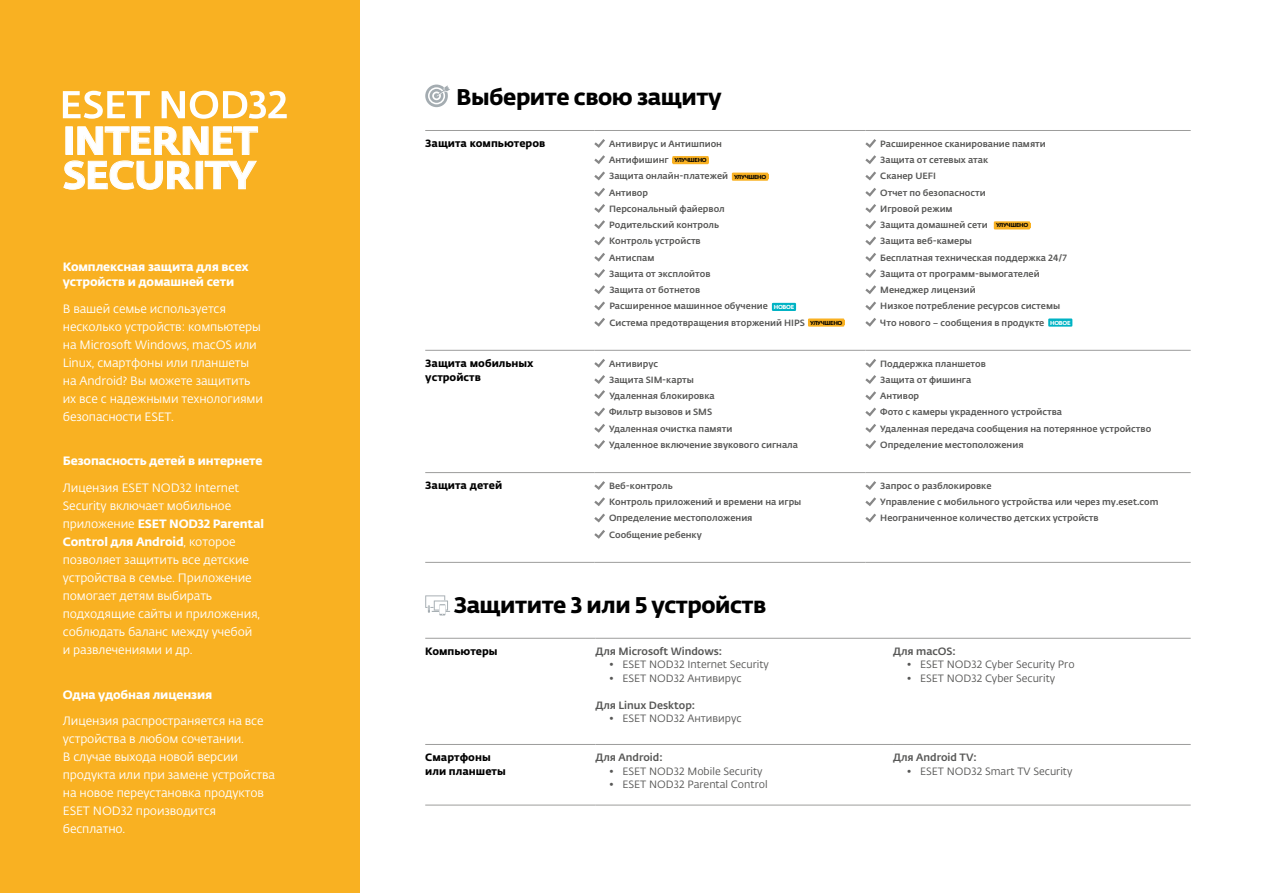
<style>
.page{position:relative;width:1263px;height:893px;background:#fff}
.page>*{position:absolute;margin:0;border:0;box-sizing:border-box;transform-origin:0 0}
.t1{font:700 38.85px/34.3px "Fedra Sans Alt Pro";letter-spacing:-.02em;color:#fff}
.t2{font:22.5px "Fedra Sans Alt Pro Bold LF";letter-spacing:-.02em;color:#000}
.t3{font:12px/18px "Fedra Sans Alt Pro Book LF";letter-spacing:-.01em;color:#fff}
.t4{font:12px/15px "Fedra Sans Alt Pro Bold LF";letter-spacing:-.01em;color:#fff}
.t5{font:10.5px "Fedra Sans Alt Pro Book LF";color:#575756}
.t6{font:700 10.5px/13.5px "Fedra Sans Alt Pro";color:#000}
.t7{font:10.5px "Fedra Sans Alt Pro Med LF";color:#575756}
.t8{font:9px/16.2px "Fedra Sans Alt Pro Med LF";color:#575756}
.t9{font:700 5.7px "Fedra Sans Alt Pro";letter-spacing:-.06em;color:#000}
.t10{font:700 5.7px "Fedra Sans Alt Pro";letter-spacing:-.06em;color:#fff}
.s1{font-family:"Fedra Sans Alt Pro Book LF"}
</style>
<div class="page">
<div style="left:0;top:0;width:359px;height:893px;background:#f9b122"></div>
<hr style="left:425px;top:638px;width:170px;height:1px;background:#9d9d9c">
<hr style="left:595px;top:638px;width:298px;height:1px;background:#9d9d9c">
<hr style="left:893px;top:638px;width:298px;height:1px;background:#9d9d9c">
<hr style="left:425px;top:744px;width:170px;height:1px;background:#9d9d9c">
<hr style="left:595px;top:744px;width:298px;height:1px;background:#9d9d9c">
<hr style="left:893px;top:744px;width:298px;height:1px;background:#9d9d9c">
<hr style="left:425px;top:805px;width:170px;height:1px;background:#9d9d9c">
<hr style="left:595px;top:805px;width:298px;height:1px;background:#9d9d9c">
<hr style="left:893px;top:805px;width:298px;height:1px;background:#9d9d9c">
<hr style="left:425px;top:130px;width:169px;height:1px;background:#9d9d9c">
<hr style="left:594px;top:130px;width:271px;height:1px;background:#9d9d9c">
<hr style="left:865px;top:130px;width:326px;height:1px;background:#9d9d9c">
<hr style="left:425px;top:350px;width:169px;height:1px;background:#9d9d9c">
<hr style="left:594px;top:350px;width:271px;height:1px;background:#9d9d9c">
<hr style="left:865px;top:350px;width:326px;height:1px;background:#9d9d9c">
<hr style="left:425px;top:472px;width:169px;height:1px;background:#9d9d9c">
<hr style="left:594px;top:472px;width:271px;height:1px;background:#9d9d9c">
<hr style="left:865px;top:472px;width:326px;height:1px;background:#9d9d9c">
<hr style="left:425px;top:562px;width:169px;height:1px;background:#9d9d9c">
<hr style="left:594px;top:562px;width:271px;height:1px;background:#9d9d9c">
<hr style="left:865px;top:562px;width:326px;height:1px;background:#9d9d9c">
<svg style="left:594px;top:139px;width:11px;height:9px"></svg>
<svg style="left:594px;top:155px;width:11px;height:9px"></svg>
<svg style="left:594px;top:171px;width:11px;height:9px"></svg>
<svg style="left:594px;top:188px;width:11px;height:9px"></svg>
<svg style="left:594px;top:204px;width:11px;height:9px"></svg>
<svg style="left:594px;top:220px;width:11px;height:9px"></svg>
<svg style="left:594px;top:237px;width:11px;height:8px"></svg>
<svg style="left:594px;top:253px;width:11px;height:9px"></svg>
<svg style="left:594px;top:269px;width:11px;height:9px"></svg>
<svg style="left:594px;top:285px;width:11px;height:9px"></svg>
<svg style="left:594px;top:302px;width:11px;height:8px"></svg>
<svg style="left:594px;top:318px;width:11px;height:9px"></svg>
<svg style="left:865px;top:139px;width:11px;height:9px"></svg>
<svg style="left:865px;top:155px;width:11px;height:9px"></svg>
<svg style="left:865px;top:171px;width:11px;height:9px"></svg>
<svg style="left:865px;top:188px;width:11px;height:9px"></svg>
<svg style="left:865px;top:204px;width:11px;height:9px"></svg>
<svg style="left:865px;top:220px;width:11px;height:9px"></svg>
<svg style="left:865px;top:237px;width:11px;height:8px"></svg>
<svg style="left:865px;top:253px;width:11px;height:9px"></svg>
<svg style="left:865px;top:269px;width:11px;height:9px"></svg>
<svg style="left:865px;top:285px;width:11px;height:9px"></svg>
<svg style="left:865px;top:302px;width:11px;height:8px"></svg>
<svg style="left:865px;top:318px;width:11px;height:9px"></svg>
<svg style="left:594px;top:359px;width:11px;height:9px"></svg>
<svg style="left:594px;top:375px;width:11px;height:9px"></svg>
<svg style="left:594px;top:390px;width:11px;height:9px"></svg>
<svg style="left:594px;top:408px;width:11px;height:8px"></svg>
<svg style="left:594px;top:424px;width:11px;height:9px"></svg>
<svg style="left:594px;top:440px;width:11px;height:9px"></svg>
<svg style="left:865px;top:359px;width:11px;height:9px"></svg>
<svg style="left:865px;top:375px;width:11px;height:9px"></svg>
<svg style="left:865px;top:391px;width:11px;height:9px"></svg>
<svg style="left:865px;top:408px;width:11px;height:8px"></svg>
<svg style="left:865px;top:424px;width:11px;height:9px"></svg>
<svg style="left:865px;top:440px;width:11px;height:9px"></svg>
<svg style="left:594px;top:481px;width:11px;height:9px"></svg>
<svg style="left:594px;top:497px;width:11px;height:9px"></svg>
<svg style="left:594px;top:514px;width:11px;height:8px"></svg>
<svg style="left:594px;top:530px;width:11px;height:9px"></svg>
<svg style="left:865px;top:481px;width:11px;height:9px"></svg>
<svg style="left:865px;top:497px;width:11px;height:9px"></svg>
<svg style="left:865px;top:514px;width:11px;height:8px"></svg>
<div style="left:772px;top:303px;width:24px;height:8px;background:#00b3c4"></div>
<div style="left:1048px;top:318px;width:24px;height:9px;background:#00b3c4"></div>
<svg style="left:63px;top:126px;width:195px;height:64px"></svg>
<svg style="left:63px;top:91px;width:87px;height:28px"></svg>
<svg style="left:162px;top:91px;width:125px;height:28px"></svg>
<svg style="left:425px;top:595px;width:25px;height:20px"></svg>
<svg style="left:425px;top:85px;width:25px;height:22px"></svg>
<div style="left:732px;top:173px;width:36px;height:8px;background:#f9b122"></div>
<div style="left:808px;top:318px;width:36px;height:9px;background:#f9b122"></div>
<div style="left:672px;top:156px;width:37px;height:8px;background:#f9b122"></div>
<div style="left:994px;top:221px;width:36px;height:8px;background:#f9b122"></div>
<h1 class="t1" style="left:63px;top:124px;width:197px">INTERNET<br>SECURITY</h1>
<h3 class="t4" style="left:63px;top:259px;width:187px">Комплексная защита для всех устройств и домашней сети</h3>
<h3 class="t3" style="left:63px;top:299px;width:202px">В вашей семье используется несколько устройств: компьютеры на Microsoft Windows, macOS или<br>Linux, смартфоны или планшеты на Android? Вы можете защитить их все с надежными технологиями безопасности ESET.</h3>
<h3 class="t4" style="left:63px;top:453px;width:201px">Безопасность детей в интернете</h3>
<h3 class="t3" style="left:63px;top:478px;width:178px">Лицензия ESET NOD32 Internet<br>Security включает мобильное</h3>
<h3 class="t4" style="left:63px;top:514px;width:203px;line-height:18px"><span class="s1">приложение</span> ESET NOD32 Parental<br>Control для Android<span class="s1">, которое</span></h3>
<h3 class="t3" style="left:63px;top:550px;width:199px">позволяет защитить все детские устройства в семье. Приложение помогает детям выбирать подходящие сайты и приложения, соблюдать баланс между учебой и развлечениями и др.</h3>
<h3 class="t4" style="left:63px;top:686px;width:151px">Одна удобная лицензия</h3>
<h3 class="t3" style="left:63px;top:711px;width:214px">Лицензия распространяется на все устройства в любом сочетании.<br>В случае выхода новой версии продукта или при замене устройства на новое переустановка продуктов<br>ESET NOD32 производится бесплатно.</h3>
<h2 class="t2" style="left:456px;top:79px;width:267px">Выберите свою защиту</h2>
<p class="t6" style="left:425px;top:137px;width:122px">Защита компьютеров</p>
<p class="t8" style="left:609px;top:135px;width:197px">Антивирус и Антишпион<br>Антифишинг<br>Защита онлайн-платежей<br>Антивор<br>Персональный файервол<br>Родительский контроль<br>Контроль устройств<br>Антиспам<br>Защита от эксплойтов<br>Защита от ботнетов<br>Расширенное машинное обучение<br>Система предотвращения вторжений HIPS</p>
<p class="t8" style="left:880px;top:135px;width:188px">Расширенное сканирование памяти<br>Защита от сетевых атак<br>Сканер UEFI<br>Отчет по безопасности<br>Игровой режим<br>Защита домашней сети<br>Защита веб-камеры<br>Бесплатная техническая поддержка 24/7<br>Защита от программ-вымогателей<br>Менеджер лицензий<br>Низкое потребление ресурсов системы<br>Что нового – сообщения в продукте</p>
<p class="t6" style="left:425px;top:357px;width:110px">Защита мобильных устройств</p>
<p class="t8" style="left:609px;top:355px;width:190px">Антивирус<br>Защита SIM-карты<br>Удаленная блокировка<br>Фильтр вызовов и SMS<br>Удаленная очистка памяти<br>Удаленное включение звукового сигнала</p>
<p class="t8" style="left:880px;top:355px;width:272px">Поддержка планшетов<br>Защита от фишинга<br>Антивор<br>Фото с камеры украденного устройства<br>Удаленная передача сообщения на потерянное устройство<br>Определение местоположения</p>
<p class="t6" style="left:425px;top:479px;width:78px">Защита детей</p>
<p class="t8" style="left:609px;top:477px;width:194px">Веб-контроль<br>Контроль приложений и времени на игры<br>Определение местоположения<br>Сообщение ребенку</p>
<p class="t8" style="left:880px;top:477px;width:280px">Запрос о разблокировке<br>Управление с мобильного устройства или через my.eset.com<br>Неограниченное количество детских устройств</p>
<p class="t9" style="left:674px;top:157px;width:34px">УЛУЧШЕНО</p>
<p class="t9" style="left:734px;top:173px;width:34px">УЛУЧШЕНО</p>
<p class="t9" style="left:996px;top:222px;width:34px">УЛУЧШЕНО</p>
<p class="t10" style="left:774px;top:303px;width:22px">НОВОЕ</p>
<p class="t9" style="left:810px;top:319px;width:34px">УЛУЧШЕНО</p>
<p class="t10" style="left:1050px;top:319px;width:22px">НОВОЕ</p>
<h2 class="t2" style="left:454px;top:587px;width:314px">Защитите 3 или 5 устройств</h2>
<p class="t6" style="left:425px;top:644px;width:74px">Компьютеры</p>
<p class="t7" style="left:595px;top:643px;width:128px">Для Microsoft Windows:</p>
<p class="t5" style="left:610px;top:657px;width:161px">• ESET NOD32 Internet Security</p>
<p class="t5" style="left:610px;top:671px;width:134px">• ESET NOD32 Антивирус</p>
<p class="t7" style="left:595px;top:697px;width:101px">Для Linux Desktop:</p>
<p class="t5" style="left:610px;top:711px;width:134px">• ESET NOD32 Антивирус</p>
<p class="t6" style="left:425px;top:751px;width:82px">Смартфоны или планшеты</p>
<p class="t7" style="left:595px;top:749px;width:69px">Для Android:</p>
<p class="t5" style="left:610px;top:764px;width:155px">• ESET NOD32 Mobile Security</p>
<p class="t5" style="left:610px;top:777px;width:159px">• ESET NOD32 Parental Control</p>
<p class="t7" style="left:893px;top:643px;width:64px">Для macOS:</p>
<p class="t5" style="left:907px;top:657px;width:169px">• ESET NOD32 Cyber Security Pro</p>
<p class="t5" style="left:907px;top:671px;width:149px">• ESET NOD32 Cyber Security</p>
<p class="t7" style="left:893px;top:749px;width:85px">Для Android TV:</p>
<p class="t5" style="left:907px;top:764px;width:167px">• ESET NOD32 Smart TV Security</p>
</div>
